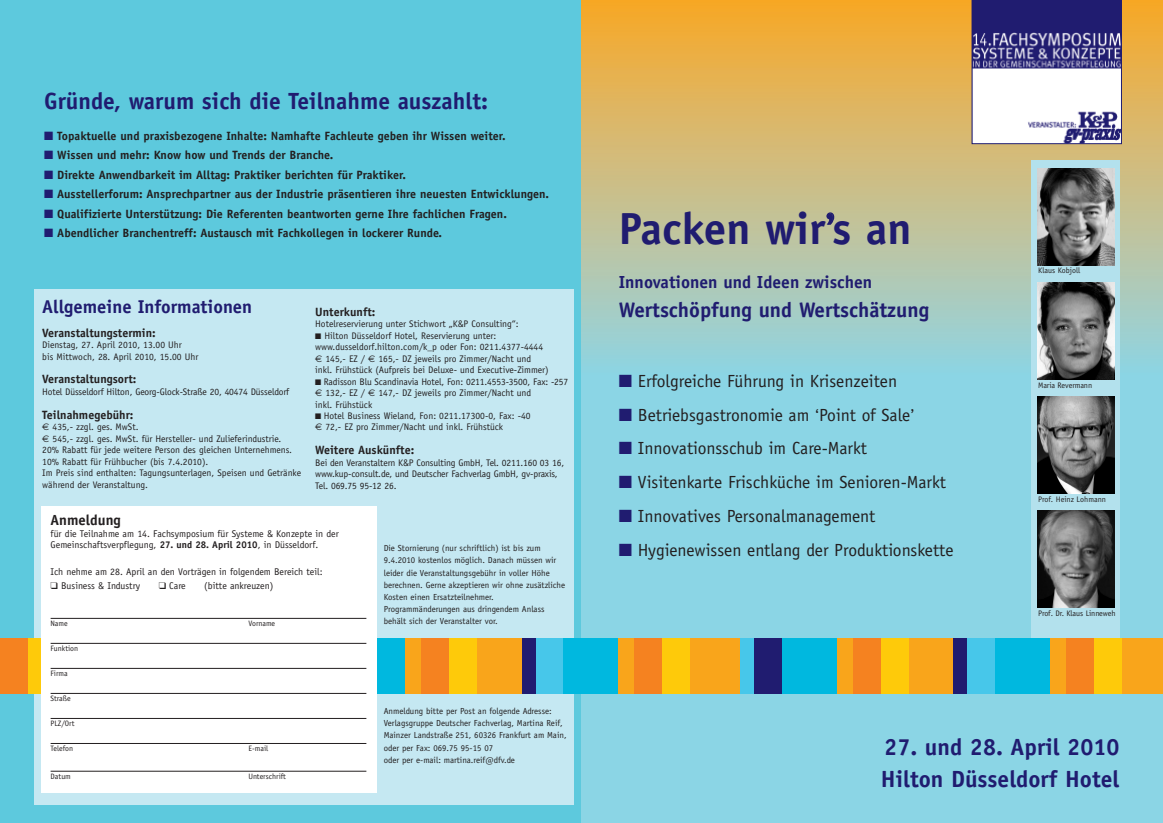
<style>
.page{position:relative;width:1163px;height:823px;background:#fff}
.page>*{position:absolute;margin:0;border:0;box-sizing:border-box;transform-origin:0 0}
.t1{font:700 45px "Officina Sans";color:#201c70}
.t2{font:700 23.4px/32.2px "Officina Sans";color:#201c70}
.t3{font:700 21px "Officina Sans";color:#201c70}
.t4{font:700 18.6px "Officina Sans";color:#201c70}
.t5{font:17.6px "Officina Sans";color:#231f20}
.t6{font:700 17.5px "Officina Sans";color:#201c70}
.t7{font:700 14.6px "Officina Sans";color:#231f20}
.t8{font:700 12px "Officina Sans";color:#231f20}
.t9{font:9.8px/11.7px "Officina Sans";color:#231f20}
.t10{font:9.5px/11.4px "Officina Sans";color:#231f20}
.t11{font:8.8px/12.2px "Officina Sans";color:#231f20}
.t12{font:8px "Officina Sans";letter-spacing:-.01em;color:#231f20}
.t13{font:7.8px "Officina Sans";color:#231f20}
.s1{color:#201c70}
.s2{font-family:"Corporate S"}
.s3{font-family:"Euro Sans"}
.s4{font-weight:700}
</style>
<div class="page">
<div style="left:0;top:0;width:1162px;height:822px;background:#5dc9dd"></div>
<div style="left:581px;top:0;width:581px;height:822px;background:#8bd5e5"></div>
<div style="left:581px;top:0;width:581px;height:374px;background:linear-gradient(to bottom,#fba829,#95d4e4)"></div>
<div style="left:35px;top:356px;width:539px;height:448px;background:#c5e8f2"></div>
<div style="left:1031px;top:159px;width:89px;height:517px;background:#b3e1ed"></div>
<svg style="left:971px;top:0;width:150px;height:144px;background:#9592b8"></svg>
<img style="left:1037px;top:168px;width:77px;height:97px">
<img style="left:1037px;top:283px;width:77px;height:97px">
<img style="left:1037px;top:396px;width:77px;height:97px">
<img style="left:1037px;top:510px;width:77px;height:97px">
<div style="left:35px;top:289px;width:539px;height:300px;background:#c5e8f2"></div>
<div style="left:0;top:638px;width:1162px;height:55px;background:#f9a51b"></div>
<div style="left:1093px;top:638px;width:28px;height:55px;background:#feca0a"></div>
<div style="left:1066px;top:638px;width:27px;height:55px;background:#f58220"></div>
<div style="left:994px;top:638px;width:55px;height:55px;background:#00b8df"></div>
<div style="left:967px;top:638px;width:27px;height:55px;background:#47c7ea"></div>
<div style="left:953px;top:638px;width:14px;height:55px;background:#201c70"></div>
<div style="left:880px;top:638px;width:28px;height:55px;background:#feca0a"></div>
<div style="left:852px;top:638px;width:28px;height:55px;background:#f58220"></div>
<div style="left:780px;top:638px;width:56px;height:55px;background:#00b8df"></div>
<div style="left:754px;top:638px;width:27px;height:55px;background:#201c70"></div>
<div style="left:740px;top:638px;width:14px;height:55px;background:#47c7ea"></div>
<div style="left:662px;top:638px;width:28px;height:55px;background:#feca0a"></div>
<div style="left:634px;top:638px;width:28px;height:55px;background:#f58220"></div>
<div style="left:562px;top:638px;width:56px;height:55px;background:#00b8df"></div>
<div style="left:535px;top:638px;width:28px;height:55px;background:#47c7ea"></div>
<div style="left:521px;top:638px;width:14px;height:55px;background:#201c70"></div>
<div style="left:449px;top:638px;width:27px;height:55px;background:#feca0a"></div>
<div style="left:421px;top:638px;width:28px;height:55px;background:#f58220"></div>
<div style="left:349px;top:638px;width:55px;height:55px;background:#00b8df"></div>
<div style="left:27px;top:638px;width:28px;height:55px;background:#feca0a"></div>
<div style="left:0;top:638px;width:27px;height:55px;background:#f58220"></div>
<div style="left:41px;top:506px;width:336px;height:286px;background:#fff"></div>
<hr style="left:51px;top:617px;width:315px;height:1px;background:#231f20">
<hr style="left:51px;top:642px;width:315px;height:1px;background:#231f20">
<hr style="left:51px;top:667px;width:315px;height:1px;background:#231f20">
<hr style="left:51px;top:692px;width:315px;height:1px;background:#231f20">
<hr style="left:51px;top:717px;width:315px;height:1px;background:#231f20">
<hr style="left:51px;top:742px;width:315px;height:1px;background:#231f20">
<hr style="left:51px;top:770px;width:315px;height:1px;background:#231f20">
<h2 class="t2" style="left:44px;top:87px;width:445px">Gründe, warum sich die Teilnahme auszahlt:</h2>
<p class="t8" style="left:44px;top:131px;width:463px"><span class="s1">■</span> Topaktuelle und praxisbezogene Inhalte: Namhafte Fachleute geben ihr Wissen weiter.</p>
<p class="t8" style="left:44px;top:151px;width:290px"><span class="s1">■</span> Wissen und mehr: Know how und Trends der Branche.</p>
<p class="t8" style="left:44px;top:170px;width:363px"><span class="s1">■</span> Direkte Anwendbarkeit im Alltag: Praktiker berichten für Praktiker.</p>
<p class="t8" style="left:44px;top:189px;width:506px"><span class="s1">■</span> Ausstellerforum: Ansprechpartner aus der Industrie präsentieren ihre neuesten Entwicklungen.</p>
<p class="t8" style="left:44px;top:209px;width:464px"><span class="s1">■</span> Qualifizierte Unterstützung: Die Referenten beantworten gerne Ihre fachlichen Fragen.</p>
<p class="t8" style="left:44px;top:228px;width:399px"><span class="s1">■</span> Abendlicher Branchentreff: Austausch mit Fachkollegen in lockerer Runde.</p>
<h1 class="t1" style="left:618px;top:212px;width:294px">Packen wir<span class="s2">’</span>s an</h1>
<h3 class="t6" style="left:618px;top:275px;width:255px">Innovationen und Ideen zwischen</h3>
<p class="t12" style="left:1038px;top:267px;width:44px">Klaus Kobjoll</p>
<h3 class="t4" style="left:42px;top:299px;width:211px">Allgemeine Informationen</h3>
<h3 class="t3" style="left:618px;top:301px;width:312px">Wertschöpfung und Wertschätzung</h3>
<p class="t8" style="left:315px;top:307px;width:62px">Unterkunft:</p>
<p class="t10" style="left:315px;top:319px;width:205px">Hotelreservierung unter Stichwort „K&amp;P Consulting“:</p>
<p class="t10" style="left:315px;top:330px;width:235px">■ Hilton Düsseldorf Hotel, Reservierung unter: www.dusseldorf.hilton.com/k_p oder Fon: 0211.4377-4444 <span class="s3">€</span> 145,- EZ / <span class="s3">€</span> 165,- DZ jeweils pro Zimmer/Nacht und inkl. Frühstück (Aufpreis bei Deluxe- und Executive-Zimmer)</p>
<p class="t10" style="left:315px;top:376px;width:254px">■ Radisson Blu Scandinavia Hotel, Fon: 0211.4553-3500, Fax: -257 <span class="s3">€</span> 132,- EZ / <span class="s3">€</span> 147,- DZ jeweils pro Zimmer/Nacht und<br>inkl. Frühstück</p>
<p class="t10" style="left:315px;top:410px;width:217px">■ Hotel Business Wieland, Fon: 0211.17300-0, Fax: -40 <span class="s3">€</span> 72,- EZ pro Zimmer/Nacht und inkl. Frühstück</p>
<p class="t8" style="left:315px;top:445px;width:101px">Weitere Auskünfte:</p>
<p class="t10" style="left:315px;top:457px;width:250px">Bei den Veranstaltern K&amp;P Consulting GmbH, Tel. 0211.160 03 16, www.kup-consult.de, und Deutscher Fachverlag GmbH, gv-praxis,<br>Tel. 069.75 95-12 26.</p>
<p class="t8" style="left:42px;top:328px;width:115px">Veranstaltungstermin:</p>
<p class="t10" style="left:42px;top:340px;width:158px">Dienstag, 27. April 2010, 13.00 Uhr<br>bis Mittwoch, 28. April 2010, 15.00 Uhr</p>
<p class="t8" style="left:42px;top:374px;width:95px">Veranstaltungsort:</p>
<p class="t10" style="left:42px;top:386px;width:248px">Hotel Düsseldorf Hilton, Georg-Glock-Straße 20, 40474 Düsseldorf</p>
<p class="t8" style="left:42px;top:410px;width:93px">Teilnahmegebühr:</p>
<p class="t10" style="left:42px;top:422px;width:260px"><span class="s3">€</span> 435,- zzgl. ges. MwSt.<br><span class="s3">€</span> 545,- zzgl. ges. MwSt. für Hersteller- und Zulieferindustrie.<br>20% Rabatt für jede weitere Person des gleichen Unternehmens.<br>10% Rabatt für Frühbucher (bis 7.4.2010).<br>Im Preis sind enthalten: Tagungsunterlagen, Speisen und Getränke während der Veranstaltung.</p>
<h3 class="t5" style="left:618px;top:374px;width:280px"><span class="s1">■</span> Erfolgreiche Führung in Krisenzeiten</h3>
<h3 class="t5" style="left:618px;top:407px;width:297px"><span class="s1">■</span> Betriebsgastronomie am <span class="s2">‘</span>Point of Sale<span class="s2">’</span></h3>
<h3 class="t5" style="left:618px;top:441px;width:250px"><span class="s1">■</span> Innovationsschub im Care-Markt</h3>
<h3 class="t5" style="left:618px;top:475px;width:329px"><span class="s1">■</span> Visitenkarte Frischküche im Senioren-Markt</h3>
<h3 class="t5" style="left:618px;top:509px;width:258px"><span class="s1">■</span> Innovatives Personalmanagement</h3>
<h3 class="t5" style="left:618px;top:542px;width:336px"><span class="s1">■</span> Hygienewissen entlang der Produktionskette</h3>
<p class="t12" style="left:1038px;top:382px;width:55px">Maria Revermann</p>
<p class="t12" style="left:1038px;top:495px;width:69px">Prof. Heinz Lohmann</p>
<h3 class="t7" style="left:51px;top:514px;width:72px">Anmeldung</h3>
<p class="t9" style="left:51px;top:528px;width:290px">für die Teilnahme am 14. Fachsymposium für Systeme &amp; Konzepte in der<br>Gemeinschaftsverpflegung, <span class="s4">27. und 28. April 2010</span>, in Düsseldorf.</p>
<p class="t9" style="left:51px;top:566px;width:273px">Ich nehme am 28. April an den Vorträgen in folgendem Bereich teil:</p>
<p class="t9" style="left:51px;top:580px;width:91px">❑ Business &amp; Industry</p>
<p class="t9" style="left:159px;top:580px;width:29px">❑ Care</p>
<p class="t9" style="left:204px;top:580px;width:71px">(bitte ankreuzen)</p>
<p class="t13" style="left:51px;top:620px;width:19px">Name</p>
<p class="t13" style="left:248px;top:620px;width:28px">Vorname</p>
<p class="t13" style="left:51px;top:645px;width:29px">Funktion</p>
<p class="t13" style="left:51px;top:670px;width:19px">Firma</p>
<p class="t13" style="left:51px;top:695px;width:22px">Straße</p>
<p class="t13" style="left:51px;top:720px;width:25px">PLZ/Ort</p>
<p class="t13" style="left:51px;top:745px;width:24px">Telefon</p>
<p class="t13" style="left:248px;top:745px;width:21px">E-mail</p>
<p class="t13" style="left:51px;top:773px;width:22px">Datum</p>
<p class="t13" style="left:248px;top:773px;width:39px">Unterschrift</p>
<p class="t11" style="left:384px;top:542px;width:183px">Die Stornierung (nur schriftlich) ist bis zum 9.4.2010 kostenlos möglich. Danach müssen wir leider die Veranstaltungsgebühr in voller Höhe berechnen. Gerne akzeptieren wir ohne zusätzliche Kosten einen Ersatzteilnehmer.<br>Programmänderungen aus dringendem Anlass behält sich der Veranstalter vor.</p>
<p class="t12" style="left:1038px;top:609px;width:79px">Prof. Dr. Klaus Linneweh</p>
<p class="t11" style="left:384px;top:705px;width:184px">Anmeldung bitte per Post an folgende Adresse:<br>Verlagsgruppe Deutscher Fachverlag, Martina Reif, Mainzer Landstraße 251, 60326 Frankfurt am Main, oder per Fax: 069.75 95-15 07<br>oder per e-mail: martina.reif@dfv.de</p>
<h2 class="t2" style="left:880px;top:732px;width:240px">27. und 28. April 2010<br>Hilton Düsseldorf Hotel</h2>
</div>
